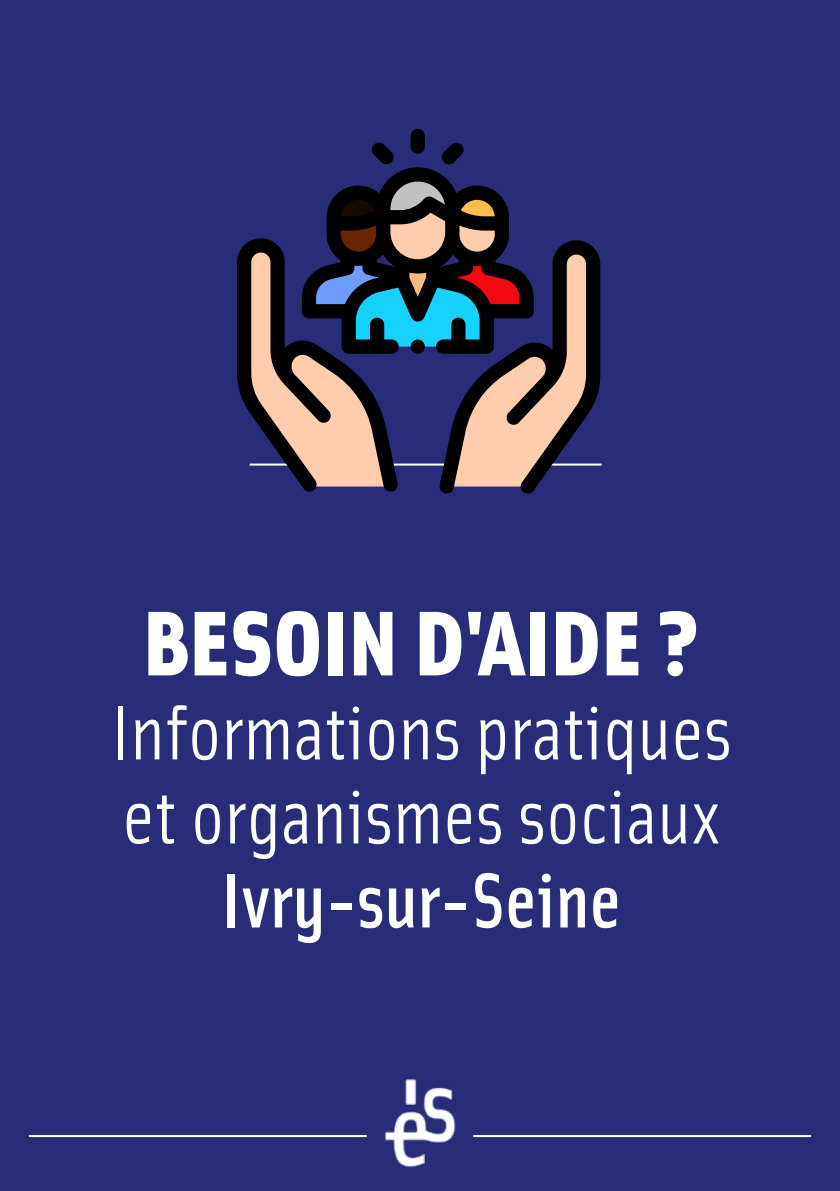
<style>
.page{position:relative;width:840px;height:1191px;background:#fff}
.page>*{position:absolute;margin:0;border:0;box-sizing:border-box;transform-origin:0 0}
.t1{font:900 92px "Solex";color:#fff}
.t2{font:78px/84px "Solex";color:#fff}
.t3{font:500 78px "Solex";color:#fff}
</style>
<div class="page">
<div style="left:0;top:0;width:839px;height:1191px;background:#282c79"></div>
<img style="left:384px;top:1079px;width:72px;height:88px">
<hr style="left:29px;top:1135px;width:337px;height:2px;background:#fff">
<hr style="left:473px;top:1135px;width:337px;height:2px;background:#fff">
<hr style="left:249px;top:463px;width:352px;height:2px;background:#fff">
<svg style="left:439px;top:246px;width:161px;height:247px"></svg>
<svg style="left:395px;top:167px;width:45px;height:7px"></svg>
<svg style="left:326px;top:174px;width:266px;height:312px"></svg>
<div style="left:410px;top:129px;width:14px;height:25px;background:#000;border-radius:7px"></div>
<svg style="left:371px;top:142px;width:23px;height:22px"></svg>
<svg style="left:441px;top:142px;width:23px;height:22px"></svg>
<svg style="left:237px;top:237px;width:161px;height:254px"></svg>
<p class="t1" style="left:143px;top:579px;width:558px">BESOIN D'AIDE ?</p>
<p class="t2" style="left:111px;top:687px;width:622px">Informations pratiques et organismes sociaux</p>
<p class="t3" style="left:221px;top:850px;width:401px">Ivry-sur-Seine</p>
</div>
